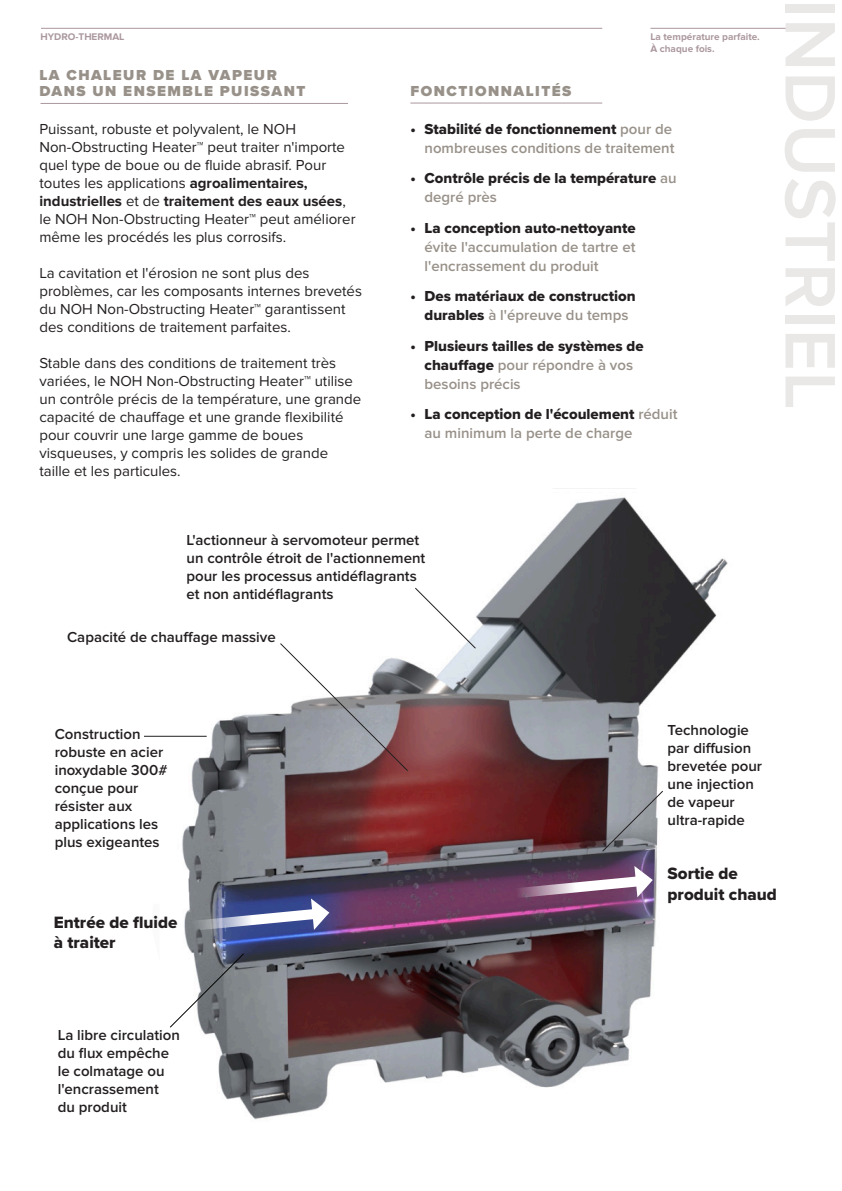
<style>
.page{position:relative;width:842px;height:1191px;background:#fff}
.page>*{position:absolute;margin:0;border:0;box-sizing:border-box;transform-origin:0 0}
.NOH_side{font:600 74px "Proxima Nova";color:#eae8e6}
.Table_text{font:17px/20.4px "Proxima Nova Extrabld";color:#231f20}
._00_Body{font:15px/18px "Proxima Nova";color:#231f20}
._00_Body-2{font:600 15px/18px "Proxima Nova";color:#231f20}
.t1{font:600 15px/19px "Proxima Nova";color:#989189;text-align:right}
.t2{font:15px/19px "Proxima Nova Extrabld";color:#231f20}
._6_Head{font:900 15px/16px "Proxima Nova";letter-spacing:.1em;color:#989189}
.Heading_All_Caps{font:700 10px/12px "Proxima Nova";color:#ab989d}
.s1{font-weight:700}
.s2{font-family:"Proxima Nova Extrabld";font-weight:400;color:#231f20}
.s3{font-family:"Proxima Nova";font-weight:600;color:#989189}
</style>
<div class="page">
<hr style="left:410px;top:103px;width:192px;height:1px;background:#ab989d">
<hr style="left:41px;top:28px;width:561px;height:1px;background:#ab989d">
<hr style="left:650px;top:28px;width:154px;height:1px;background:#ab989d">
<hr style="left:41px;top:103px;width:307px;height:1px;background:#ab989d">
<img style="left:151px;top:488px;width:577px;height:632px">
<svg style="left:189px;top:898px;width:141px;height:38px"></svg>
<svg style="left:513px;top:866px;width:140px;height:38px"></svg>
<hr style="left:144px;top:736px;width:63px;height:1px;background:#231f20">
<svg style="left:279px;top:586px;width:198px;height:186px"></svg>
<svg style="left:601px;top:789px;width:63px;height:63px;background:#929399"></svg>
<svg style="left:169px;top:952px;width:76px;height:76px"></svg>
<p class="Heading_All_Caps" style="left:40px;top:31px;width:86px">HYDRO-THERMAL</p>
<p class="Heading_All_Caps" style="left:650px;top:31px;width:111px">La température parfaite.<br>À chaque fois.</p>
<p class="_6_Head" style="left:39px;top:67px;width:267px">LA CHALEUR DE LA VAPEUR<br>DANS UN ENSEMBLE PUISSANT</p>
<p class="_00_Body" style="left:39px;top:120px;width:318px">Puissant, robuste et polyvalent, le NOH Non‑Obstructing Heater™ peut traiter n'importe quel type de boue ou de fluide abrasif. Pour toutes les applications <span class="s1">agroalimentaires, industrielles</span> et de <span class="s1">traitement des eaux usées</span>, le NOH Non‑Obstructing Heater™ peut améliorer même les procédés les plus corrosifs.</p>
<p class="_00_Body" style="left:39px;top:264px;width:324px">La cavitation et l'érosion ne sont plus des problèmes, car les composants internes brevetés du NOH Non-Obstructing Heater™ garantissent des conditions de traitement parfaites.</p>
<p class="_00_Body" style="left:39px;top:354px;width:323px">Stable dans des conditions de traitement très variées, le NOH Non-Obstructing Heater™ utilise un contrôle précis de la température, une grande capacité de chauffage et une grande flexibilité pour couvrir une large gamme de boues visqueuses, y compris les solides de grande taille et les particules.</p>
<p class="_6_Head" style="left:410px;top:83px;width:163px">FONCTIONNALITÉS</p>
<p class="t1" style="left:410px;top:120px;width:266px"><span class="s2">• Stabilité de fonctionnement</span> pour de nombreuses conditions de traitement</p>
<p class="t2" style="left:424px;top:169px;width:254px;text-indent:-14px">• Contrôle précis de la température <span class="s3">au degré près</span></p>
<p class="t1" style="left:424px;top:219px;width:213px;text-align:justify;text-indent:-14px"><span class="s2">• La conception auto-nettoyante </span>évite l'accumulation de tartre et l'encrassement du produit</p>
<p class="t2" style="left:410px;top:286px;width:227px;text-align:center">• Des matériaux de construction durables <span class="s3">à l'épreuve du temps</span></p>
<p class="t2" style="left:424px;top:336px;width:220px;text-indent:-14px">• Plusieurs tailles de systèmes de chauffage <span class="s3">pour répondre à vos besoins précis</span></p>
<p class="t1" style="left:424px;top:405px;width:254px;text-align:left;text-indent:-14px"><span class="s2">• La conception de l'écoulement</span> réduit au minimum la perte de charge</p>
<p class="_00_Body-2" style="left:187px;top:531px;width:240px">L'actionneur à servomoteur permet un contrôle étroit de l'actionnement pour les processus antidéflagrants et non antidéflagrants</p>
<p class="_00_Body-2" style="left:67px;top:628px;width:210px">Capacité de chauffage massive</p>
<p class="NOH_side" style="left:853px;top:-1px;width:412px;rotate:90deg">INDUSTRIEL</p>
<p class="_00_Body-2" style="left:55px;top:725px;width:114px">Construction robuste en acier inoxydable 300#</p>
<p class="_00_Body-2" style="left:55px;top:779px;width:106px">conçue pour résister aux applications les plus exigeantes</p>
<p class="Table_text" style="left:54px;top:911px;width:125px">Entrée de fluide</p>
<p class="Table_text" style="left:54px;top:932px;width:63px">à traiter</p>
<p class="_00_Body-2" style="left:668px;top:721px;width:96px">Technologie par diffusion brevetée pour une injection de vapeur ultra‑rapide</p>
<p class="Table_text" style="left:668px;top:863px;width:111px">Sortie de produit chaud</p>
<p class="_00_Body-2" style="left:58px;top:1026px;width:124px">La libre circulation du flux empêche le colmatage ou l'encrassement<br>du produit</p>
</div>
